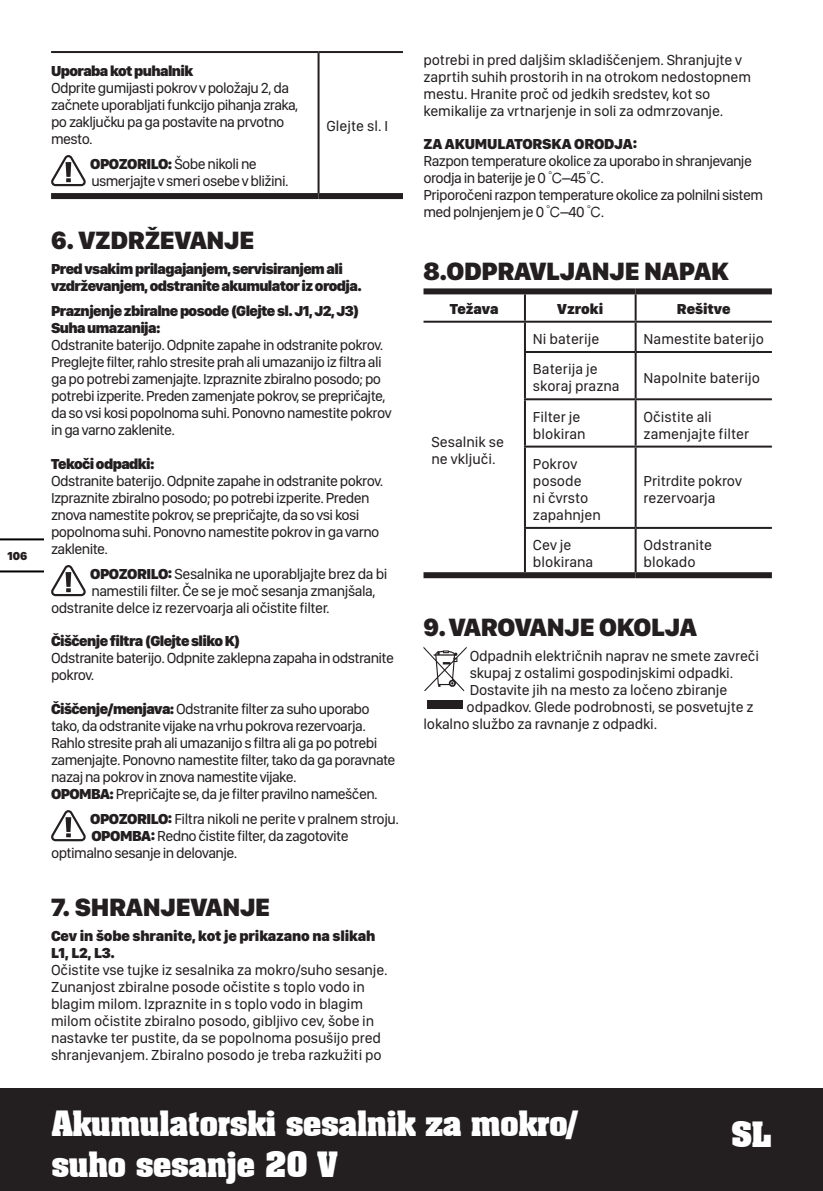
<style>
.page{position:relative;width:823px;height:1191px;background:#fff}
.page>*{position:absolute;margin:0;border:0;box-sizing:border-box;transform-origin:0 0}
.t1{font:700 34px/40.8px "Aachen BT";letter-spacing:-.04em;color:#fff}
.t2{font:900 26px "SF Compact Display";letter-spacing:-.01em;color:#231f20}
.大标题{font:15px/17px "SF Compact Display";letter-spacing:-.03em;color:#231f20}
.大标题-2{font:15px/17px "SF Compact Display";letter-spacing:-.01em;color:#231f20}
.大标题-3{font:900 15px/17px "SF Compact Display";letter-spacing:-.04em;color:#231f20}
.大标题-4{font:15px/17px "SF Compact Display";color:#231f20}
.大标题-5{font:900 15px/17px "SF Compact Display";letter-spacing:-.01em;color:#231f20}
.大标题-6{font:900 15px "SF Compact Display";color:#231f20}
.t3{font:900 12px "SF Compact Display";color:#231f20}
.s1{font-weight:900}
.s2{font-family:"Sim Hei"}
</style>
<div class="page">
<div style="left:0;top:1089px;width:822px;height:102px;background:#231f20"></div>
<hr style="left:0;top:570px;width:43px;height:2px;background:#000">
<hr style="left:0;top:538px;width:43px;height:2px;background:#000">
<hr style="left:317px;top:53px;width:2px;height:140px;background:#231f20">
<hr style="left:51px;top:51px;width:267px;height:2px;background:#231f20">
<hr style="left:318px;top:51px;width:85px;height:2px;background:#231f20">
<div style="left:51px;top:193px;width:267px;height:6px;background:#231f20"></div>
<div style="left:318px;top:193px;width:85px;height:6px;background:#231f20"></div>
<svg style="left:51px;top:155px;width:35px;height:31px"></svg>
<svg style="left:51px;top:565px;width:35px;height:31px"></svg>
<svg style="left:51px;top:810px;width:35px;height:31px"></svg>
<hr style="left:523px;top:294px;width:2px;height:27px;background:#231f20">
<hr style="left:634px;top:294px;width:2px;height:27px;background:#231f20">
<hr style="left:423px;top:321px;width:101px;height:2px;background:#231f20">
<hr style="left:524px;top:321px;width:111px;height:2px;background:#231f20">
<hr style="left:523px;top:323px;width:2px;height:28px;background:#231f20">
<hr style="left:635px;top:321px;width:136px;height:2px;background:#231f20">
<hr style="left:634px;top:323px;width:2px;height:28px;background:#231f20">
<hr style="left:523px;top:351px;width:112px;height:2px;background:#231f20">
<hr style="left:523px;top:353px;width:2px;height:45px;background:#231f20">
<hr style="left:635px;top:351px;width:136px;height:2px;background:#231f20">
<hr style="left:634px;top:353px;width:2px;height:45px;background:#231f20">
<hr style="left:523px;top:398px;width:112px;height:2px;background:#231f20">
<hr style="left:523px;top:400px;width:2px;height:45px;background:#231f20">
<hr style="left:635px;top:398px;width:136px;height:2px;background:#231f20">
<hr style="left:634px;top:400px;width:2px;height:45px;background:#231f20">
<hr style="left:523px;top:445px;width:112px;height:2px;background:#231f20">
<hr style="left:523px;top:447px;width:2px;height:80px;background:#231f20">
<hr style="left:635px;top:445px;width:136px;height:2px;background:#231f20">
<hr style="left:634px;top:447px;width:2px;height:80px;background:#231f20">
<hr style="left:523px;top:527px;width:112px;height:2px;background:#231f20">
<hr style="left:523px;top:529px;width:2px;height:43px;background:#231f20">
<hr style="left:635px;top:527px;width:136px;height:2px;background:#231f20">
<hr style="left:634px;top:529px;width:2px;height:43px;background:#231f20">
<div style="left:423px;top:572px;width:101px;height:6px;background:#231f20"></div>
<div style="left:524px;top:572px;width:111px;height:6px;background:#231f20"></div>
<div style="left:635px;top:572px;width:136px;height:6px;background:#231f20"></div>
<div style="left:423px;top:288px;width:101px;height:6px;background:#231f20"></div>
<div style="left:524px;top:288px;width:111px;height:6px;background:#231f20"></div>
<div style="left:635px;top:288px;width:136px;height:6px;background:#231f20"></div>
<svg style="left:423px;top:646px;width:43px;height:45px"></svg>
<div style="left:427px;top:700px;width:35px;height:9px;background:#231f20"></div>
<p class="t3" style="left:8px;top:548px;width:21px">106</p>
<p class="大标题-3" style="left:51px;top:62px;width:144px">Uporaba kot puhalnik</p>
<p class="大标题" style="left:51px;top:79px;width:248px">Odprite gumijasti pokrov v položaju 2, da začnete uporabljati funkcijo pihanja zraka, po zaključku pa ga postavite na prvotno mesto.</p>
<p class="大标题" style="left:90px;top:155px;width:200px"><span class="s1">OPOZORILO:</span> Šobe nikoli ne usmerjajte v smeri osebe v bližini.</p>
<p class="大标题-4" style="left:326px;top:117px;width:63px">Glejte sl. I</p>
<p class="t2" style="left:51px;top:222px;width:205px">6. VZDRŽEVANJE</p>
<p class="大标题-3" style="left:51px;top:260px;width:312px">Pred vsakim prilagajanjem, servisiranjem ali vzdrževanjem, odstranite akumulator iz orodja.</p>
<p class="大标题-3" style="left:51px;top:302px;width:309px">Praznjenje zbiralne posode (Glejte sl. J1, J2, J3)</p>
<p class="大标题-3" style="left:51px;top:319px;width:111px">Suha umazanija:</p>
<p class="大标题" style="left:51px;top:336px;width:342px">Odstranite baterijo. Odpnite zapahe in odstranite pokrov.<br>Preglejte filter, rahlo stresite prah ali umazanijo iz filtra ali ga po potrebi zamenjajte. Izpraznite zbiralno posodo; po potrebi izperite. Preden zamenjate pokrov, se prepričajte, da so vsi kosi popolnoma suhi. Ponovno namestite pokrov in ga varno zaklenite.</p>
<p class="大标题-3" style="left:51px;top:455px;width:105px">Tekoči odpadki:</p>
<p class="大标题" style="left:51px;top:472px;width:333px">Odstranite baterijo. Odpnite zapahe in odstranite pokrov.<br>Izpraznite zbiralno posodo; po potrebi izperite. Preden znova namestite pokrov, se prepričajte, da so vsi kosi popolnoma suhi. Ponovno namestite pokrov in ga varno zaklenite.</p>
<p class="大标题" style="left:90px;top:565px;width:298px"><span class="s1">OPOZORILO:</span> Sesalnika ne uporabljajte brez da bi</p>
<p class="大标题" style="left:91px;top:582px;width:286px">namestili filter. Če se je moč sesanja zmanjšala,</p>
<p class="大标题" style="left:51px;top:599px;width:280px">odstranite delce iz rezervoarja ali očistite filter.</p>
<p class="大标题-3" style="left:51px;top:632px;width:191px">Čiščenje filtra (Glejte sliko K)</p>
<p class="大标题" style="left:51px;top:649px;width:344px">Odstranite baterijo. Odpnite zaklepna zapaha in odstranite pokrov.</p>
<p class="大标题" style="left:51px;top:700px;width:346px"><span class="s1">Čiščenje/menjava:</span> Odstranite filter za suho uporabo tako, da odstranite vijake na vrhu pokrova rezervoarja.<br>Rahlo stresite prah ali umazanijo s filtra ali ga po potrebi zamenjajte. Ponovno namestite filter, tako da ga poravnate nazaj na pokrov in znova namestite vijake.</p>
<p class="大标题" style="left:51px;top:785px;width:328px"><span class="s1">OPOMBA:</span> Prepričajte se, da je filter pravilno nameščen.</p>
<p class="大标题" style="left:90px;top:810px;width:310px"><span class="s1">OPOZORILO:</span> Filtra nikoli ne perite v pralnem stroju.</p>
<p class="大标题" style="left:51px;top:827px;width:299px;text-indent:40px"><span class="s1">OPOMBA:</span> Redno čistite filter, da zagotovite optimalno sesanje in delovanje.</p>
<p class="t2" style="left:51px;top:889px;width:220px">7. SHRANJEVANJE</p>
<p class="大标题-5" style="left:51px;top:927px;width:325px">Cev in šobe shranite, kot je prikazano na slikah<br>L1, L2, L3.</p>
<p class="大标题-2" style="left:51px;top:961px;width:338px">Očistite vse tujke iz sesalnika za mokro/suho sesanje.<br>Zunanjost zbiralne posode očistite s toplo vodo in blagim milom. Izpraznite in s toplo vodo in blagim milom očistite zbiralno posodo, gibljivo cev, šobe in nastavke ter pustite, da se popolnoma posušijo pred shranjevanjem. Zbiralno posodo je treba razkužiti po</p>
<p class="大标题-2" style="left:423px;top:51px;width:329px">potrebi in pred daljšim skladiščenjem. Shranjujte v zaprtih suhih prostorih in na otrokom nedostopnem mestu. Hranite proč od jedkih sredstev, kot so kemikalije za vrtnarjenje in soli za odmrzovanje.</p>
<p class="大标题-5" style="left:423px;top:135px;width:215px">ZA AKUMULATORSKA ORODJA:</p>
<p class="大标题" style="left:423px;top:152px;width:330px">Razpon temperature okolice za uporabo in shranjevanje orodja in baterije je 0 <span class="s2">℃</span>–45<span class="s2">℃</span>.</p>
<p class="大标题" style="left:423px;top:186px;width:341px">Priporočeni razpon temperature okolice za polnilni sistem med polnjenjem je 0 <span class="s2">℃</span>–40 <span class="s2">℃</span>.</p>
<p class="t2" style="left:423px;top:253px;width:306px">8.ODPRAVLJANJE NAPAK</p>
<p class="大标题-3" style="left:449px;top:299px;width:50px">Težava</p>
<p class="大标题-3" style="left:557px;top:299px;width:48px">Vzroki</p>
<p class="大标题-6" style="left:676px;top:298px;width:55px">Rešitve</p>
<p class="大标题-4" style="left:431px;top:433px;width:74px">Sesalnik se ne vključi.</p>
<p class="大标题-4" style="left:532px;top:330px;width:68px">Ni baterije</p>
<p class="大标题-4" style="left:643px;top:330px;width:122px">Namestite baterijo</p>
<p class="大标题-4" style="left:532px;top:360px;width:88px">Baterija je skoraj prazna</p>
<p class="大标题-4" style="left:643px;top:368px;width:118px">Napolnite baterijo</p>
<p class="大标题-4" style="left:532px;top:407px;width:54px">Filter je blokiran</p>
<p class="大标题-4" style="left:643px;top:407px;width:107px">Očistite ali zamenjajte filter</p>
<p class="大标题-4" style="left:532px;top:454px;width:69px">Pokrov posode<br>ni čvrsto zapahnjen</p>
<p class="大标题-2" style="left:643px;top:471px;width:100px">Pritrdite pokrov rezervoarja</p>
<p class="大标题-4" style="left:532px;top:536px;width:62px">Cev je blokirana</p>
<p class="大标题-4" style="left:643px;top:536px;width:70px">Odstranite blokado</p>
<p class="t2" style="left:423px;top:608px;width:275px">9.VAROVANJE OKOLJA</p>
<p class="大标题-2" style="left:469px;top:646px;width:290px">Odpadnih električnih naprav ne smete zavreči</p>
<p class="大标题-2" style="left:469px;top:663px;width:265px">skupaj z ostalimi gospodinjskimi odpadki.</p>
<p class="大标题-2" style="left:469px;top:680px;width:259px">Dostavite jih na mesto za ločeno zbiranje</p>
<p class="大标题-2" style="left:466px;top:697px;width:288px">odpadkov. Glede podrobnosti, se posvetujte z</p>
<p class="大标题-2" style="left:423px;top:714px;width:235px">lokalno službo za ravnanje z odpadki.</p>
<h1 class="t1" style="left:51px;top:1102px;width:528px">Akumulatorski sesalnik za mokro/ suho sesanje 20 V</h1>
<h1 class="t1" style="left:730px;top:1114px;width:43px">SL</h1>
</div>
